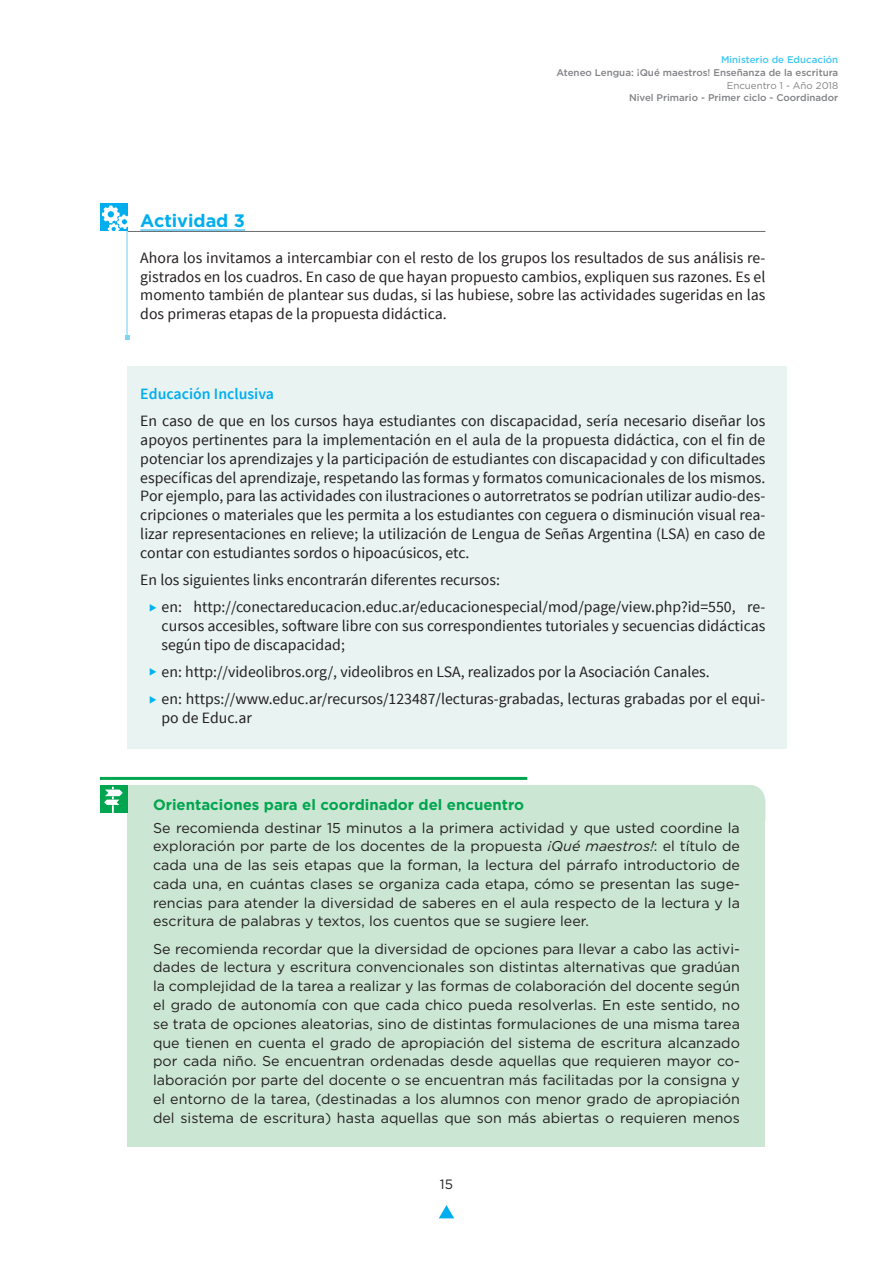
<style>
.page{position:relative;width:893px;height:1263px;background:#fff}
.page>*{position:absolute;margin:0;border:0;box-sizing:border-box;transform-origin:0 0}
.t1{font:700 18px "Gotham";color:#00aeef}
.t2{font:15.75px/18.8px "Source Sans Pro";color:#231f20;text-align:justify}
.t3{font:600 15.75px "Source Sans Pro";color:#00aeef}
.t4{font:700 15px "Gotham";color:#00a54f}
.t5{font:14.25px/18.8px "Gotham";color:#231f20;text-align:justify}
.t6{font:13.5px "Gotham";color:#231f20}
.t7{font:500 9.75px "Gotham";color:#808285}
.t8{font:500 9.75px "Gotham";color:#40c7f4}
.t9{font:9.75px "Gotham";color:#808285}
.s1{color:#00b3ef}
.s2{font-style:italic}
</style>
<div class="page">
<svg style="left:439px;top:1205px;width:15px;height:13px"></svg>
<hr style="left:128px;top:231px;width:637px;height:1px;background:#6c6d70">
<hr style="left:140px;top:230px;width:105px;height:1px;background:#00aeef">
<div style="left:128px;top:366px;width:659px;height:58px;background:#e9f3f2"></div>
<div style="left:128px;top:393px;width:659px;height:190px;background:#e9f3f2"></div>
<div style="left:128px;top:579px;width:659px;height:96px;background:#e9f3f2"></div>
<div style="left:128px;top:671px;width:659px;height:77px;background:#e9f3f2"></div>
<hr style="left:100px;top:777px;width:427px;height:3px;background:#00a54f">
<div style="left:128px;top:800px;width:637px;height:150px;background:#cbe6d3"></div>
<div style="left:128px;top:921px;width:637px;height:225px;background:#cbe6d3"></div>
<hr style="left:126px;top:211px;width:2px;height:127px;background:#7cd3f6">
<svg style="left:125px;top:336px;width:4px;height:4px"></svg>
<div style="left:100px;top:204px;width:28px;height:27px;background:#00aeef"></div>
<svg style="left:102px;top:206px;width:26px;height:25px"></svg>
<div style="left:100px;top:785px;width:28px;height:27px;background:#00a54f"></div>
<svg style="left:104px;top:785px;width:661px;height:36px"></svg>
<p class="t8" style="left:721px;top:53px;width:119px">Ministerio de Educación</p>
<p class="t7" style="left:556px;top:66px;width:283px">Ateneo Lengua: ¡Qué maestros! Enseñanza de la escritura</p>
<p class="t9" style="left:727px;top:79px;width:113px">Encuentro 1 - Año 2018</p>
<p class="t7" style="left:629px;top:92px;width:211px">Nivel Primario - Primer ciclo - Coordinador</p>
<p class="t1" style="left:140px;top:209px;width:106px">Actividad 3</p>
<p class="t2" style="left:140px;top:248px;width:627px">Ahora los invitamos a intercambiar con el resto de los grupos los resultados de sus análisis re&shy;gistrados en los cuadros. En caso de que hayan propuesto cambios, expliquen sus razones. Es el momento también de plantear sus dudas, si las hubiese, sobre las actividades sugeridas en las dos primeras etapas de la propuesta didáctica.</p>
<p class="t3" style="left:140px;top:384px;width:135px">Educación Inclusiva</p>
<p class="t2" style="left:140px;top:412px;width:627px">En caso de que en los cursos haya estudiantes con discapacidad, sería necesario diseñar los apoyos pertinentes para la implementación en el aula de la propuesta didáctica, con el fin de potenciar los aprendizajes y la participación de estudiantes con discapacidad y con dificultades específicas del aprendizaje, respetando las formas y formatos comunicacionales de los mismos.<br>Por ejemplo, para las actividades con ilustraciones o autorretratos se podrían utilizar audio-des&shy;cripciones o materiales que les permita a los estudiantes con ceguera o disminución visual rea&shy;lizar representaciones en relieve; la utilización de Lengua de Señas Argentina (LSA) en caso de contar con estudiantes sordos o hipoacúsicos, etc.</p>
<p class="t2" style="left:140px;top:570px;width:361px">En los siguientes links encontrarán diferentes recursos:</p>
<p class="t2" style="left:162px;top:598px;width:605px;text-indent:-12px"><span class="s1">◆</span> en: http://conectareducacion.educ.ar/educacionespecial/mod/page/view.php?id=550, re&shy;cursos accesibles, software libre con sus correspondientes tutoriales y secuencias didácticas según tipo de discapacidad;</p>
<p class="t2" style="left:149px;top:662px;width:562px"><span class="s1">◆</span> en: http://videolibros.org/, videolibros en LSA, realizados por la Asociación Canales.</p>
<p class="t2" style="left:162px;top:690px;width:605px;text-indent:-12px"><span class="s1">◆</span> en: https://www.educ.ar/recursos/123487/lecturas-grabadas, lecturas grabadas por el equi&shy;po de Educ.ar</p>
<p class="t4" style="left:153px;top:794px;width:373px">Orientaciones para el coordinador del encuentro</p>
<p class="t5" style="left:153px;top:818px;width:588px">Se recomienda destinar 15 minutos a la primera actividad y que usted coordine la exploración por parte de los docentes de la propuesta <span class="s2">¡Qué maestros!</span>: el título de cada una de las seis etapas que la forman, la lectura del párrafo introductorio de cada una, en cuántas clases se organiza cada etapa, cómo se presentan las suge&shy;rencias para atender la diversidad de saberes en el aula respecto de la lectura y la escritura de palabras y textos, los cuentos que se sugiere leer.</p>
<p class="t5" style="left:153px;top:939px;width:588px">Se recomienda recordar que la diversidad de opciones para llevar a cabo las activi&shy;dades de lectura y escritura convencionales son distintas alternativas que gradúan la complejidad de la tarea a realizar y las formas de colaboración del docente según el grado de autonomía con que cada chico pueda resolverlas. En este sentido, no se trata de opciones aleatorias, sino de distintas formulaciones de una misma tarea que tienen en cuenta el grado de apropiación del sistema de escritura alcanzado por cada niño. Se encuentran ordenadas desde aquellas que requieren mayor co&shy;laboración por parte del docente o se encuentran más facilitadas por la consigna y el entorno de la tarea, (destinadas a los alumnos con menor grado de apropiación del sistema de escritura) hasta aquellas que son más abiertas o requieren menos</p>
<p class="t6" style="left:440px;top:1175px;width:15px">15</p>
</div>
